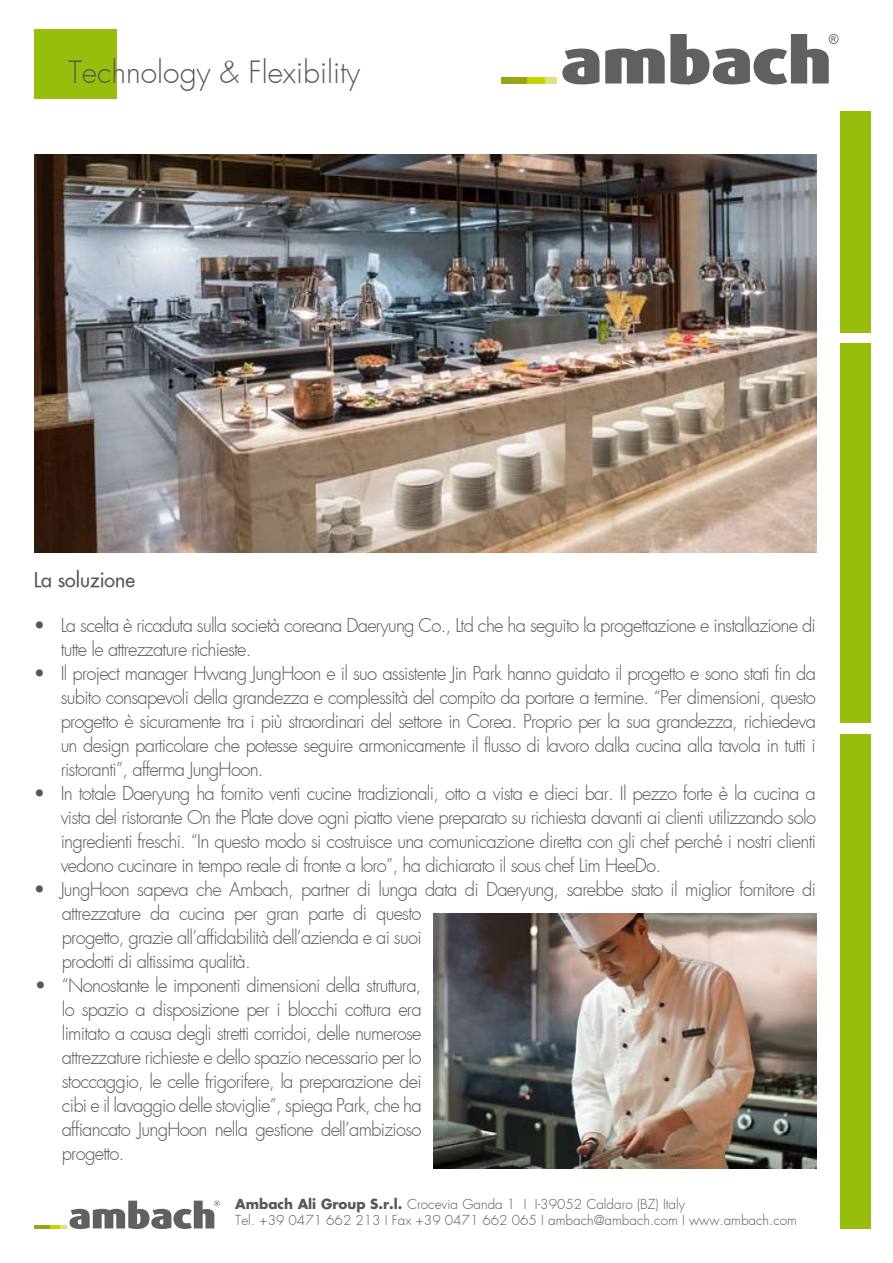
<style>
.page{position:relative;width:893px;height:1263px;background:#fff}
.page>*{position:absolute;margin:0;border:0;box-sizing:border-box;transform-origin:0 0}
.t1{font:300 30px "Futura";color:#58585a}
.t2{font:19.5px "Futura Extended";color:#58585a}
.t3{font:300 18.75px/24px "Futura";letter-spacing:-.04em;color:#58585a;text-align:justify}
.t4{font:300 13.5px/16.2px "Futura";color:#58585a}
.s1{font-family:"Futura Koyu";font-weight:400}
</style>
<div class="page">
<div style="left:840px;top:734px;width:31px;height:495px;background:#97be0d"></div>
<div style="left:840px;top:343px;width:31px;height:380px;background:#97be0d"></div>
<div style="left:840px;top:111px;width:31px;height:222px;background:#97be0d"></div>
<hr style="left:34px;top:1225px;width:16px;height:3px;background:#97a619">
<svg style="left:50px;top:1200px;width:170px;height:29px"></svg>
<svg style="left:562px;top:49px;width:37px;height:35px"></svg>
<div style="left:501px;top:77px;width:26px;height:6px;background:#97a619"></div>
<div style="left:527px;top:77px;width:18px;height:6px;background:#c8d200"></div>
<div style="left:545px;top:77px;width:12px;height:6px;background:#dce282"></div>
<svg style="left:605px;top:34px;width:233px;height:50px"></svg>
<div style="left:34px;top:30px;width:82px;height:69px;background:#97be0d"></div>
<img style="left:34px;top:154px;width:782px;height:399px">
<img style="left:434px;top:913px;width:382px;height:255px">
<h1 class="t1" style="left:68px;top:52px;width:293px">Technology &amp; Flexibility</h1>
<p class="t2" style="left:34px;top:567px;width:103px">La soluzione</p>
<p class="t3" style="left:61px;top:614px;width:757px;text-indent:-27px">• La scelta è ricaduta sulla società coreana Daeryung Co., Ltd che ha seguito la progettazione e installazione di tutte le attrezzature richieste.</p>
<p class="t3" style="left:61px;top:662px;width:757px;text-indent:-27px">• Il project manager Hwang JungHoon e il suo assistente Jin Park hanno guidato il progetto e sono stati fin da subito consapevoli della grandezza e complessità del compito da portare a termine. “Per dimensioni, questo progetto è sicuramente tra i più straordinari del settore in Corea. Proprio per la sua grandezza, richiedeva un design particolare che potesse seguire armonicamente il flusso di lavoro dalla cucina alla tavola in tutti i ristoranti”, afferma JungHoon.</p>
<p class="t3" style="left:61px;top:782px;width:757px;text-indent:-27px">• In totale Daeryung ha fornito venti cucine tradizionali, otto a vista e dieci bar. Il pezzo forte è la cucina a vista del ristorante On the Plate dove ogni piatto viene preparato su richiesta davanti ai clienti utilizzando solo ingredienti freschi. “In questo modo si costruisce una comunicazione diretta con gli chef perché i nostri clienti vedono cucinare in tempo reale di fronte a loro”, ha dichiarato il sous chef Lim HeeDo.</p>
<p class="t3" style="left:62px;top:878px;width:756px;text-align:left;text-indent:-28px">• JungHoon sapeva che Ambach, partner di lunga data di Daeryung, sarebbe stato il miglior fornitore di attrezzature da cucina per gran parte di questo<br>progetto, grazie all’affidabilità dell’azienda e ai suoi<br>prodotti di altissima qualità.</p>
<p class="t3" style="left:62px;top:973px;width:361px;text-indent:-27px">• “Nonostante le imponenti dimensioni della struttura, lo spazio a disposizione per i blocchi cottura era limitato a causa degli stretti corridoi, delle numerose attrezzature richieste e dello spazio necessario per lo stoccaggio, le celle frigorifere, la preparazione dei cibi e il lavaggio delle stoviglie”, spiega Park, che ha affiancato JungHoon nella gestione dell’ambizioso progetto.</p>
<p class="t4" style="left:235px;top:1196px;width:563px"><span class="s1">Ambach Ali Group S.r.l.</span> Crocevia Ganda 1 I I-39052 Caldaro (BZ) Italy<br>Tel. +39 0471 662 213 I Fax +39 0471 662 065 I ambach@ambach.com I www.ambach.com</p>
</div>
